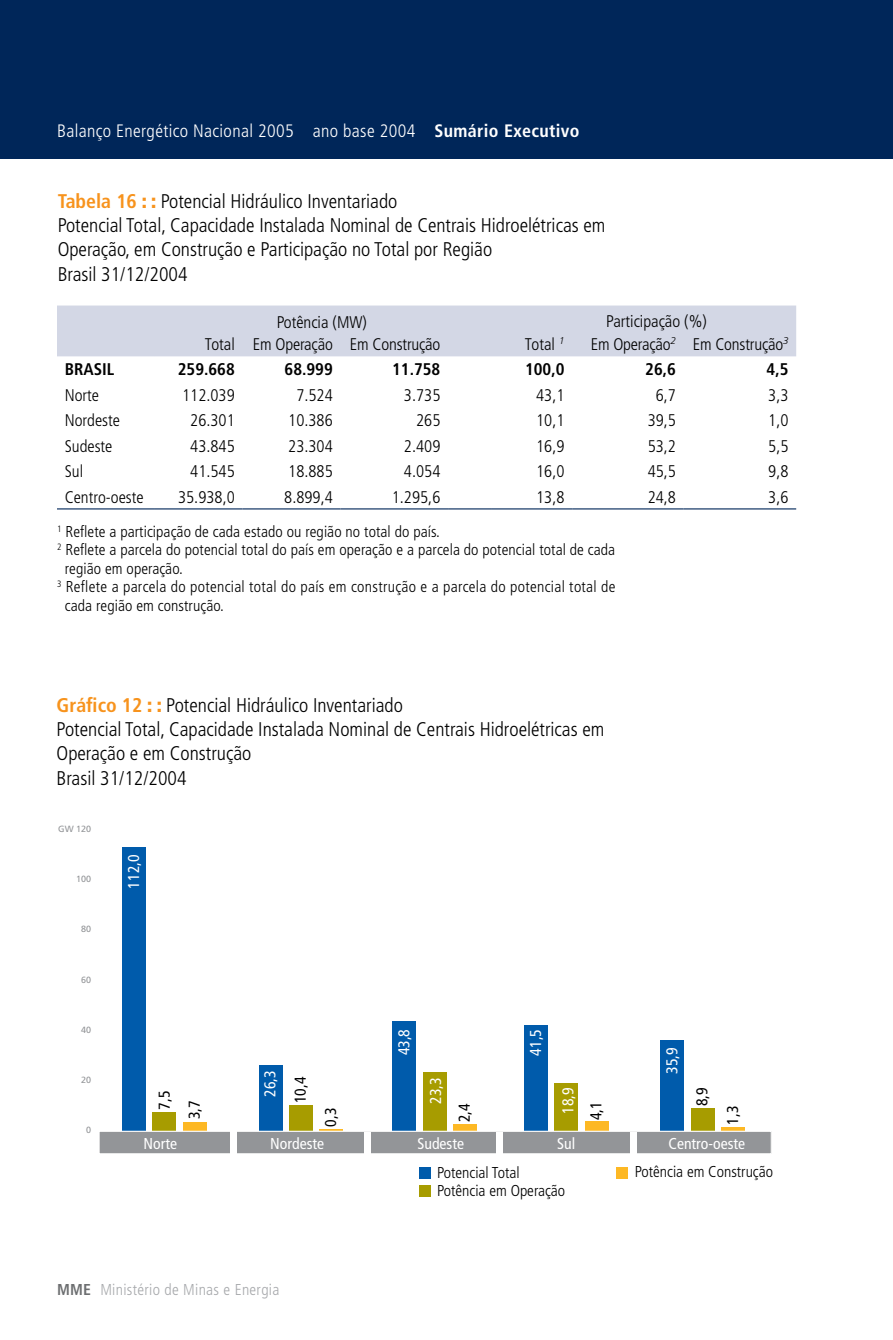
<style>
.page{position:relative;width:893px;height:1340px;background:#fff}
.page>*{position:absolute;margin:0;border:0;box-sizing:border-box;transform-origin:0 0}
.t1{font:300 condensed 19.8px/24.3px "Frutiger";color:#000}
.t2{font:300 condensed 18px "Frutiger";letter-spacing:.02em;color:#fff}
.t3{font:300 condensed 16.88px "Frutiger";color:#000}
.t4{font:700 condensed 16.88px "Frutiger";color:#000}
.t5{font:300 condensed 15.75px/18px "Frutiger";letter-spacing:.005em;color:#000}
.t6{font:condensed 15.75px "Frutiger";color:#fff}
.t7{font:300 condensed 15.75px "Frutiger";letter-spacing:.02em;color:#a7a9ac}
.t8{font:condensed 15.75px/30.6px "Frutiger";color:#000}
.t9{font:9px "Frutiger";color:#939598}
.s1{font-weight:700}
.s2{font-weight:700;color:#f7931d}
.s3{font-weight:900;color:#f7931d}
.s4{font-weight:700;color:#6d6f71}
</style>
<div class="page">
<div style="left:0;top:0;width:893px;height:159px;background:#002659"></div>
<div style="left:57px;top:305px;width:739px;height:51px;background:#d3d7e5"></div>
<hr style="left:57px;top:508px;width:98px;height:1px;background:#002659">
<hr style="left:155px;top:508px;width:87px;height:1px;background:#002659">
<hr style="left:242px;top:508px;width:98px;height:1px;background:#002659">
<hr style="left:340px;top:508px;width:108px;height:1px;background:#002659">
<hr style="left:448px;top:508px;width:43px;height:1px;background:#002659">
<hr style="left:491px;top:508px;width:81px;height:1px;background:#002659">
<hr style="left:572px;top:508px;width:112px;height:1px;background:#002659">
<hr style="left:684px;top:508px;width:112px;height:1px;background:#002659">
<div style="left:616px;top:1166px;width:12px;height:12px;background:#fdb824"></div>
<div style="left:419px;top:1166px;width:12px;height:12px;background:#005bab"></div>
<div style="left:419px;top:1184px;width:12px;height:12px;background:#a79c00"></div>
<div style="left:122px;top:847px;width:24px;height:286px;background:#005bab"></div>
<div style="left:259px;top:1065px;width:23px;height:67px;background:#005bab"></div>
<div style="left:393px;top:1021px;width:23px;height:111px;background:#005bab"></div>
<div style="left:524px;top:1025px;width:24px;height:107px;background:#005bab"></div>
<div style="left:661px;top:1040px;width:23px;height:92px;background:#005bab"></div>
<div style="left:691px;top:1108px;width:24px;height:24px;background:#a79c00"></div>
<div style="left:721px;top:1127px;width:24px;height:5px;background:#fdb824"></div>
<div style="left:555px;top:1082px;width:23px;height:50px;background:#a79c00"></div>
<div style="left:585px;top:1121px;width:24px;height:11px;background:#fdb824"></div>
<div style="left:423px;top:1072px;width:24px;height:60px;background:#a79c00"></div>
<div style="left:453px;top:1124px;width:24px;height:8px;background:#fdb824"></div>
<div style="left:289px;top:1105px;width:24px;height:27px;background:#a79c00"></div>
<div style="left:320px;top:1129px;width:23px;height:12px;background:#fdb824"></div>
<div style="left:153px;top:1112px;width:23px;height:20px;background:#a79c00"></div>
<div style="left:183px;top:1121px;width:23px;height:18px;background:#fdb824"></div>
<div style="left:99px;top:1131px;width:672px;height:22px;background:#939598"></div>
<div style="left:99px;top:1130px;width:673px;height:24px;border:1px solid #fff"></div>
<div style="left:231px;top:1131px;width:6px;height:22px;background:#fff"></div>
<div style="left:364px;top:1131px;width:7px;height:23px;background:#fff"></div>
<div style="left:496px;top:1131px;width:7px;height:23px;background:#fff"></div>
<div style="left:630px;top:1131px;width:7px;height:23px;background:#fff"></div>
<p class="t2" style="left:57px;top:121px;width:524px">Balanço Energético Nacional 2005 ano base 2004 <span class="s1">Sumário Executivo</span></p>
<p class="t1" style="left:58px;top:189px;width:549px"><span class="s2">Tabela 16</span> <span class="s3">: :</span> Potencial Hidráulico Inventariado<br>Potencial Total, Capacidade Instalada Nominal de Centrais Hidroelétricas em Operação, em Construção e Participação no Total por Região<br>Brasil 31/12/2004</p>
<p class="t3" style="left:277px;top:313px;width:92px">Potência (MW)</p>
<p class="t3" style="left:606px;top:311px;width:102px">Participação (%)</p>
<p class="t3" style="left:205px;top:334px;width:237px">Total Em Operação Em Construção</p>
<p class="t3" style="left:525px;top:334px;width:41px">Total <sup>1</sup></p>
<p class="t3" style="left:591px;top:334px;width:199px">Em Operação<sup>2</sup> Em Construção<sup>3</sup></p>
<p class="t4" style="left:65px;top:359px;width:51px">BRASIL</p>
<p class="t4" style="left:178px;top:359px;width:59px">259.668</p>
<p class="t4" style="left:285px;top:359px;width:50px">68.999</p>
<p class="t4" style="left:392px;top:359px;width:50px">11.758</p>
<p class="t4" style="left:525px;top:359px;width:41px">100,0</p>
<p class="t4" style="left:645px;top:359px;width:32px">26,6</p>
<p class="t4" style="left:767px;top:359px;width:23px">4,5</p>
<p class="t3" style="left:65px;top:385px;width:36px">Norte</p>
<p class="t3" style="left:182px;top:385px;width:54px">112.039</p>
<p class="t3" style="left:296px;top:385px;width:38px">7.524</p>
<p class="t3" style="left:404px;top:385px;width:38px">3.735</p>
<p class="t3" style="left:536px;top:385px;width:30px">43,1</p>
<p class="t3" style="left:656px;top:385px;width:22px">6,7</p>
<p class="t3" style="left:768px;top:385px;width:22px">3,3</p>
<p class="t3" style="left:65px;top:411px;width:57px">Nordeste</p>
<p class="t3" style="left:190px;top:411px;width:46px">26.301</p>
<p class="t3" style="left:288px;top:411px;width:46px">10.386</p>
<p class="t3" style="left:416px;top:411px;width:26px">265</p>
<p class="t3" style="left:536px;top:411px;width:30px">10,1</p>
<p class="t3" style="left:648px;top:411px;width:30px">39,5</p>
<p class="t3" style="left:768px;top:411px;width:22px">1,0</p>
<p class="t3" style="left:65px;top:436px;width:49px">Sudeste</p>
<p class="t3" style="left:190px;top:436px;width:46px">43.845</p>
<p class="t3" style="left:288px;top:436px;width:46px">23.304</p>
<p class="t3" style="left:404px;top:436px;width:38px">2.409</p>
<p class="t3" style="left:536px;top:436px;width:30px">16,9</p>
<p class="t3" style="left:648px;top:436px;width:30px">53,2</p>
<p class="t3" style="left:768px;top:436px;width:22px">5,5</p>
<p class="t3" style="left:65px;top:461px;width:20px">Sul</p>
<p class="t3" style="left:190px;top:461px;width:46px">41.545</p>
<p class="t3" style="left:288px;top:461px;width:46px">18.885</p>
<p class="t3" style="left:404px;top:461px;width:38px">4.054</p>
<p class="t3" style="left:536px;top:461px;width:30px">16,0</p>
<p class="t3" style="left:648px;top:461px;width:30px">45,5</p>
<p class="t3" style="left:768px;top:461px;width:22px">9,8</p>
<p class="t3" style="left:65px;top:487px;width:81px">Centro-oeste</p>
<p class="t3" style="left:178px;top:487px;width:58px">35.938,0</p>
<p class="t3" style="left:284px;top:487px;width:50px">8.899,4</p>
<p class="t3" style="left:392px;top:487px;width:50px">1.295,6</p>
<p class="t3" style="left:536px;top:487px;width:30px">13,8</p>
<p class="t3" style="left:648px;top:487px;width:30px">24,8</p>
<p class="t3" style="left:768px;top:487px;width:22px">3,6</p>
<p class="t5" style="left:57px;top:522px;width:384px"><sup>1</sup> Reflete a participação de cada estado ou região no total do país.</p>
<p class="t5" style="left:57px;top:541px;width:560px"><sup>2</sup> Reflete a parcela do potencial total do país em operação e a parcela do potencial total de cada</p>
<p class="t5" style="left:65px;top:559px;width:120px">região em operação.</p>
<p class="t5" style="left:57px;top:578px;width:560px"><sup>3</sup> Reflete a parcela do potencial total do país em construção e a parcela do potencial total de</p>
<p class="t5" style="left:65px;top:596px;width:161px">cada região em construção.</p>
<p class="t1" style="left:57px;top:693px;width:549px"><span class="s2">Gráfico 12</span> <span class="s3">: :</span> Potencial Hidráulico Inventariado<br>Potencial Total, Capacidade Instalada Nominal de Centrais Hidroelétricas em Operação e em Construção<br>Brasil 31/12/2004</p>
<p class="t9" style="left:58px;top:823px;width:35px">GW 120</p>
<p class="t9" style="left:76px;top:873px;width:17px">100</p>
<p class="t9" style="left:81px;top:923px;width:12px">80</p>
<p class="t9" style="left:81px;top:974px;width:12px">60</p>
<p class="t9" style="left:81px;top:1024px;width:12px">40</p>
<p class="t9" style="left:81px;top:1074px;width:12px">20</p>
<p class="t9" style="left:86px;top:1124px;width:7px">0</p>
<p class="t6" style="left:125px;top:888px;width:36px;rotate:-90deg">112,0</p>
<p class="t6" style="left:395px;top:1055px;width:28px;rotate:-90deg">43,8</p>
<p class="t6" style="left:527px;top:1055px;width:28px;rotate:-90deg">41,5</p>
<p class="t6" style="left:663px;top:1073px;width:28px;rotate:-90deg">35,9</p>
<p class="t6" style="left:261px;top:1096px;width:28px;rotate:-90deg">26,3</p>
<p class="t8" style="left:285px;top:1103px;width:28px;rotate:-90deg">10,4</p>
<p class="t6" style="left:426px;top:1103px;width:28px;rotate:-90deg">23,3</p>
<p class="t8" style="left:687px;top:1124px;width:38px;text-indent:18px;rotate:-90deg">8,9<br>1,3</p>
<p class="t6" style="left:559px;top:1114px;width:28px;rotate:-90deg">18,9</p>
<p class="t8" style="left:150px;top:1119px;width:30px;line-height:29.7px;text-indent:10px;rotate:-90deg">7,5<br>3,7</p>
<p class="t6" style="left:144px;top:1133px;width:35px">Norte</p>
<p class="t6" style="left:270px;top:1133px;width:55px">Nordeste</p>
<p class="t6" style="left:417px;top:1133px;width:48px">Sudeste</p>
<p class="t6" style="left:557px;top:1133px;width:20px">Sul</p>
<p class="t6" style="left:669px;top:1133px;width:78px">Centro-oeste</p>
<p class="t8" style="left:449px;top:1122px;width:20px;rotate:-90deg">2,4</p>
<p class="t8" style="left:581px;top:1120px;width:20px;rotate:-90deg">4,1</p>
<p class="t8" style="left:315px;top:1126px;width:20px;rotate:-90deg">0,3</p>
<p class="t5" style="left:437px;top:1163px;width:130px">Potencial Total<br>Potência em Operação</p>
<p class="t5" style="left:635px;top:1162px;width:140px">Potência em Construção</p>
<p class="t7" style="left:57px;top:1280px;width:224px"><span class="s4">MME</span> Ministério de Minas e Energia</p>
</div>
